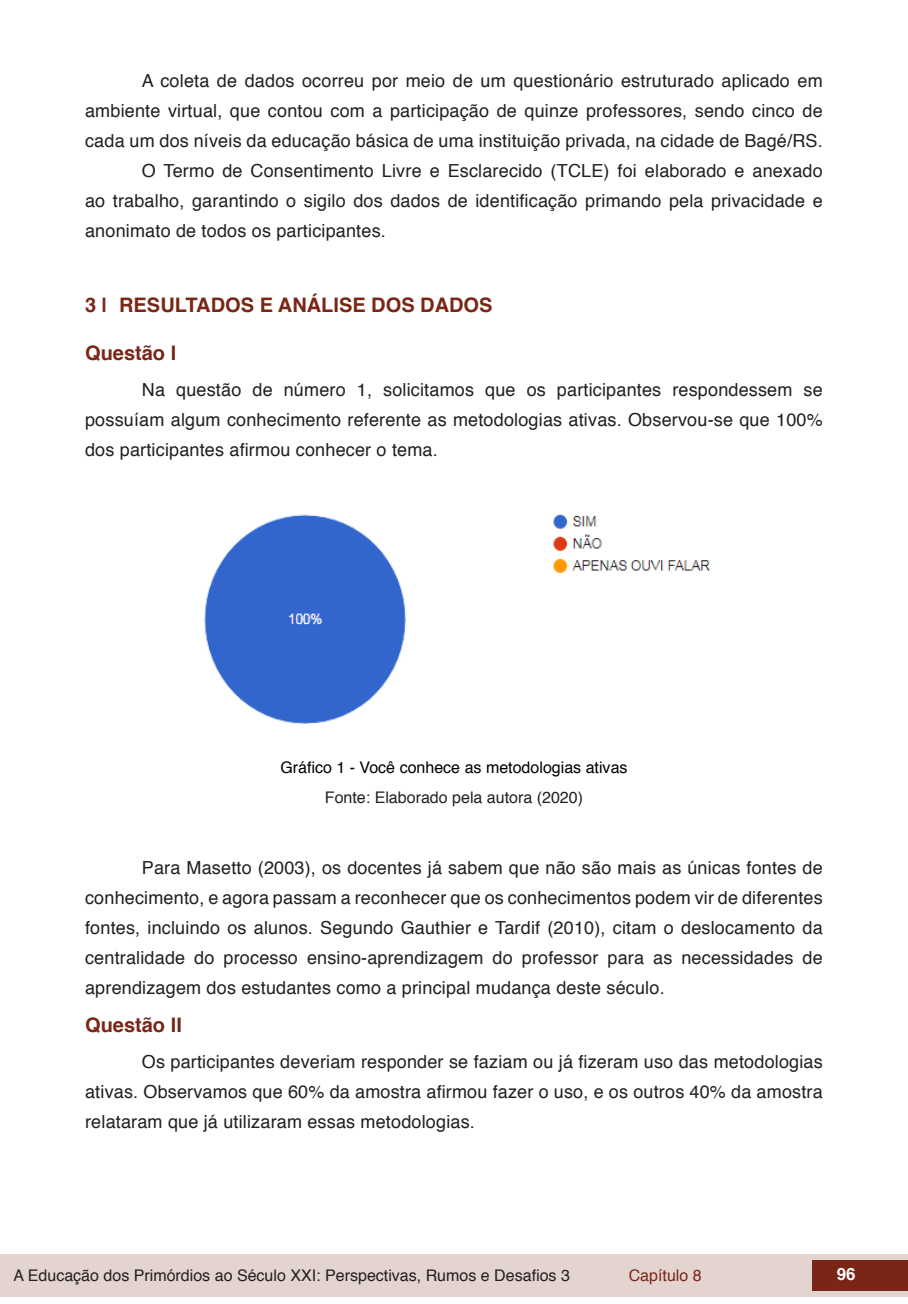
<style>
.page{position:relative;width:908px;height:1304px;background:#fff}
.page>*{position:absolute;margin:0;border:0;box-sizing:border-box;transform-origin:0 0}
.Subtitulo{font:700 20px "Helvetica";color:#7a2616}
.txt{font:18px/30px "Helvetica";letter-spacing:.01em;color:#231f20;text-align:justify}
.t1{font:700 16.8px "Helvetica";color:#fff}
.fonte_tab_gra_imag{font:16px "Helvetica";color:#231f20}
.info_tab_graf_imag{font:16px "Helvetica";color:#000}
.t2{font:16px "Helvetica";color:#7a2616}
</style>
<div class="page">
<div style="left:0;top:1254px;width:906px;height:43px;background:#e4d4d0"></div>
<div style="left:812px;top:1261px;width:95px;height:30px;background:#7a2616"></div>
<img style="left:204px;top:514px;width:507px;height:210px">
<p class="txt" style="left:85px;top:66px;width:738px;text-indent:57px">A coleta de dados ocorreu por meio de um questionário estruturado aplicado em ambiente virtual, que contou com a participação de quinze professores, sendo cinco de cada um dos níveis da educação básica de uma instituição privada, na cidade de Bagé/RS.</p>
<p class="txt" style="left:85px;top:156px;width:738px;text-indent:57px">O Termo de Consentimento Livre e Esclarecido (TCLE) foi elaborado e anexado ao trabalho, garantindo o sigilo dos dados de identificação primando pela privacidade e anonimato de todos os participantes.</p>
<p class="Subtitulo" style="left:85px;top:289px;width:409px">3 | RESULTADOS E ANÁLISE DOS DADOS</p>
<p class="Subtitulo" style="left:85px;top:337px;width:93px">Questão I</p>
<p class="txt" style="left:85px;top:375px;width:738px;text-indent:57px">Na questão de número 1, solicitamos que os participantes respondessem se possuíam algum conhecimento referente as metodologias ativas. Observou-se que 100% dos participantes afirmou conhecer o tema.</p>
<p class="info_tab_graf_imag" style="left:280px;top:755px;width:348px">Gráfico 1 - Você conhece as metodologias ativas</p>
<p class="fonte_tab_gra_imag" style="left:325px;top:785px;width:259px">Fonte: Elaborado pela autora (2020)</p>
<p class="txt" style="left:85px;top:853px;width:738px;text-indent:57px">Para Masetto (2003), os docentes já sabem que não são mais as únicas fontes de conhecimento, e agora passam a reconhecer que os conhecimentos podem vir de diferentes fontes, incluindo os alunos. Segundo Gauthier e Tardif (2010), citam o deslocamento da centralidade do processo ensino-aprendizagem do professor para as necessidades de aprendizagem dos estudantes como a principal mudança deste século.</p>
<p class="Subtitulo" style="left:85px;top:1009px;width:98px">Questão II</p>
<p class="txt" style="left:85px;top:1047px;width:738px;text-indent:57px">Os participantes deveriam responder se faziam ou já fizeram uso das metodologias ativas. Observamos que 60% da amostra afirmou fazer o uso, e os outros 40% da amostra relataram que já utilizaram essas metodologias.</p>
<p class="fonte_tab_gra_imag" style="left:14px;top:1263px;width:557px">A Educação dos Primórdios ao Século XXI: Perspectivas, Rumos e Desafios 3</p>
<p class="t2" style="left:628px;top:1263px;width:74px">Capítulo 8</p>
<p class="t1" style="left:836px;top:1261px;width:20px">96</p>
</div>
